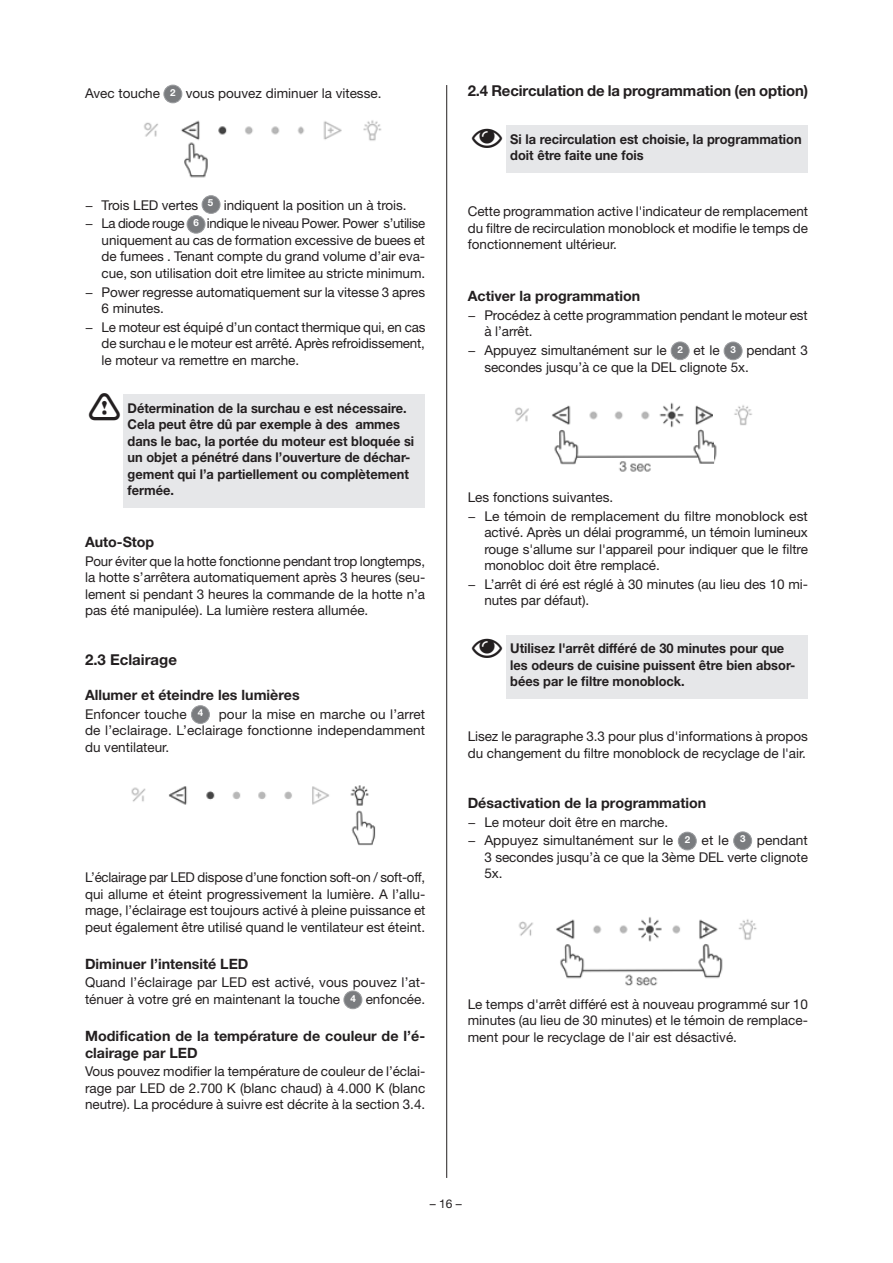
<style>
.page{position:relative;width:893px;height:1263px;background:#fff}
.page>*{position:absolute;margin:0;border:0;box-sizing:border-box;transform-origin:0 0}
.t1{font:700 15px "Helvetica Neue LT Std";letter-spacing:-.005em;color:#231f20}
.t2{font:700 14.25px/16.5px "Helvetica Neue LTW1 G";color:#231f20}
.t3{font:13.5px/16.5px "Helvetica Neue LT Std";letter-spacing:-.005em;color:#231f20;text-align:justify}
.t4{font:700 13.5px/16.5px "Helvetica Neue LT Std";color:#231f20;scale:.95 1}
.t5{font:13.5px/18.6px "Helvetica Neue LT Std";letter-spacing:-.025em;color:#231f20}
.t6{font:12px "Helvetica Neue LT Std";color:#231f20}
</style>
<div class="page">
<hr style="left:446px;top:85px;width:1px;height:1093px;background:#231f20">
<div style="left:123px;top:394px;width:302px;height:113px;background:#e6e7e9"></div>
<div style="left:164px;top:85px;width:18px;height:18px;background:#7a7c7f;border-radius:50%"></div>
<div style="left:164px;top:85px;width:18px;height:18px;border:1px solid #999b9e;border-radius:50%"></div>
<img style="left:144px;top:120px;width:238px;height:58px">
<div style="left:202px;top:196px;width:18px;height:17px;background:#7a7c7f;border-radius:50%"></div>
<div style="left:202px;top:196px;width:18px;height:17px;border:1px solid #999b9e;border-radius:50%"></div>
<div style="left:187px;top:215px;width:18px;height:18px;background:#7a7c7f;border-radius:50%"></div>
<div style="left:187px;top:215px;width:18px;height:18px;border:1px solid #999b9e;border-radius:50%"></div>
<div style="left:191px;top:706px;width:18px;height:17px;background:#7a7c7f;border-radius:50%"></div>
<div style="left:191px;top:706px;width:18px;height:17px;border:1px solid #999b9e;border-radius:50%"></div>
<img style="left:131px;top:785px;width:245px;height:61px">
<div style="left:344px;top:991px;width:18px;height:18px;background:#7a7c7f;border-radius:50%"></div>
<div style="left:344px;top:991px;width:18px;height:18px;border:1px solid #999b9e;border-radius:50%"></div>
<div style="left:506px;top:125px;width:302px;height:47px;background:#e6e7e9"></div>
<div style="left:506px;top:635px;width:302px;height:63px;background:#e6e7e9"></div>
<div style="left:671px;top:342px;width:18px;height:18px;background:#7a7c7f;border-radius:50%"></div>
<div style="left:671px;top:342px;width:18px;height:18px;border:1px solid #999b9e;border-radius:50%"></div>
<div style="left:724px;top:342px;width:18px;height:18px;background:#7a7c7f;border-radius:50%"></div>
<div style="left:724px;top:342px;width:18px;height:18px;border:1px solid #999b9e;border-radius:50%"></div>
<img style="left:515px;top:402px;width:237px;height:70px">
<div style="left:678px;top:832px;width:18px;height:18px;background:#7a7c7f;border-radius:50%"></div>
<div style="left:678px;top:832px;width:18px;height:18px;border:1px solid #999b9e;border-radius:50%"></div>
<div style="left:734px;top:832px;width:18px;height:17px;background:#7a7c7f;border-radius:50%"></div>
<div style="left:734px;top:832px;width:18px;height:18px;border:1px solid #999b9e;border-radius:50%"></div>
<img style="left:518px;top:917px;width:239px;height:69px">
<p class="t3" style="left:85px;top:85px;width:298px">Avec touche <sup>2</sup> vous pouvez diminuer la vitesse.</p>
<p class="t5" style="left:85px;top:195px;width:342px">− Trois LED vertes <sup>5</sup> indiquent la position un à trois.<br>− La diode rouge <sup>6</sup> indique le niveau Power. Power s’utilise</p>
<p class="t3" style="left:102px;top:232px;width:325px">uniquement au cas de formation excessive de buees et de fumees . Tenant compte du grand volume d’air eva&shy;cue, son utilisation doit etre limitee au stricte minimum.</p>
<p class="t3" style="left:102px;top:283px;width:325px;text-indent:-17px">− Power regresse automatiquement sur la vitesse 3 apres<br>6 minutes.</p>
<p class="t3" style="left:102px;top:318px;width:325px;text-indent:-17px">− Le moteur est équipé d’un contact thermique qui, en cas de surchau e le moteur est arrêté. Après refroidissement, le moteur va remettre en marche.</p>
<p class="t4" style="left:128px;top:399px;width:303px">Détermination de la surchau e est nécessaire.<br>Cela peut être dû par exemple à des ammes dans le bac, la portée du moteur est bloquée si un objet a pénétré dans l’ouverture de déchar&shy;gement qui l’a partiellement ou complètement fermée.</p>
<p class="t2" style="left:85px;top:534px;width:71px">Auto-Stop</p>
<p class="t3" style="left:85px;top:553px;width:342px">Pour éviter que la hotte fonctionne pendant trop longtemps, la hotte s’arrêtera automatiquement après 3 heures (seu&shy;lement si pendant 3 heures la commande de la hotte n’a pas été manipulée). La lumière restera allumée.</p>
<p class="t1" style="left:85px;top:650px;width:93px">2.3 Eclairage</p>
<p class="t2" style="left:85px;top:687px;width:216px">Allumer et éteindre les lumières</p>
<p class="t3" style="left:85px;top:705px;width:342px">Enfoncer touche <sup>4</sup> pour la mise en marche ou l’arret de l’eclairage. L’eclairage fonctionne independamment du ventilateur.</p>
<p class="t3" style="left:85px;top:869px;width:342px">L’éclairage par LED dispose d’une fonction soft-on / soft-off, qui allume et éteint progressivement la lumière. A l’allu&shy;mage, l’éclairage est toujours activé à pleine puissance et peut également être utilisé quand le ventilateur est éteint.</p>
<p class="t2" style="left:85px;top:955px;width:165px">Diminuer l’intensité LED</p>
<p class="t3" style="left:85px;top:974px;width:342px">Quand l’éclairage par LED est activé, vous pouvez l’at&shy;ténuer à votre gré en maintenant la touche <sup>4</sup> enfoncée.</p>
<p class="t2" style="left:85px;top:1028px;width:342px">Modification de la température de couleur de l’é&shy;clairage par LED</p>
<p class="t3" style="left:85px;top:1063px;width:342px">Vous pouvez modifier la température de couleur de l’éclai&shy;rage par LED de 2.700 K (blanc chaud) à 4.000 K (blanc neutre). La procédure à suivre est décrite à la section 3.4.</p>
<p class="t1" style="left:468px;top:81px;width:342px">2.4 Recirculation de la programmation (en option)</p>
<p class="t4" style="left:510px;top:130px;width:308px">Si la recirculation est choisie, la programmation doit être faite une fois</p>
<p class="t3" style="left:468px;top:203px;width:342px">Cette programmation active l'indicateur de remplacement du filtre de recirculation monoblock et modifie le temps de fonctionnement ultérieur.</p>
<p class="t2" style="left:468px;top:288px;width:174px">Activer la programmation</p>
<p class="t3" style="left:484px;top:307px;width:325px;text-indent:-17px">− Procédez à cette programmation pendant le moteur est à l’arrêt.</p>
<p class="t3" style="left:484px;top:342px;width:325px;text-indent:-17px">− Appuyez simultanément sur le <sup>2</sup> et le <sup>3</sup> pendant 3 secondes jusqu’à ce que la DEL clignote 5x.</p>
<p class="t3" style="left:468px;top:488px;width:342px;line-height:18.6px">Les fonctions suivantes.<br>− Le témoin de remplacement du filtre monoblock est</p>
<p class="t3" style="left:484px;top:524px;width:325px">activé. Après un délai programmé, un témoin lumineux rouge s'allume sur l'appareil pour indiquer que le filtre monobloc doit être remplacé.</p>
<p class="t3" style="left:484px;top:575px;width:325px;text-indent:-17px">− L’arrêt di éré est réglé à 30 minutes (au lieu des 10 mi&shy;nutes par défaut).</p>
<p class="t4" style="left:510px;top:640px;width:302px">Utilisez l'arrêt différé de 30 minutes pour que les odeurs de cuisine puissent être bien absor&shy;bées par le filtre monoblock.</p>
<p class="t3" style="left:468px;top:728px;width:342px">Lisez le paragraphe 3.3 pour plus d'informations à propos du changement du filtre monoblock de recyclage de l'air.</p>
<p class="t2" style="left:468px;top:794px;width:240px">Désactivation de la programmation</p>
<p class="t3" style="left:468px;top:812px;width:342px;line-height:18.6px">− Le moteur doit être en marche.<br>− Appuyez simultanément sur le <sup>2</sup> et le <sup>3</sup> pendant</p>
<p class="t3" style="left:484px;top:848px;width:325px">3 secondes jusqu’à ce que la 3ème DEL verte clignote<br>5x.</p>
<p class="t3" style="left:468px;top:995px;width:342px">Le temps d'arrêt différé est à nouveau programmé sur 10 minutes (au lieu de 30 minutes) et le témoin de remplace&shy;ment pour le recyclage de l'air est désactivé.</p>
<p class="t6" style="left:430px;top:1196px;width:34px">– 16 –</p>
</div>
